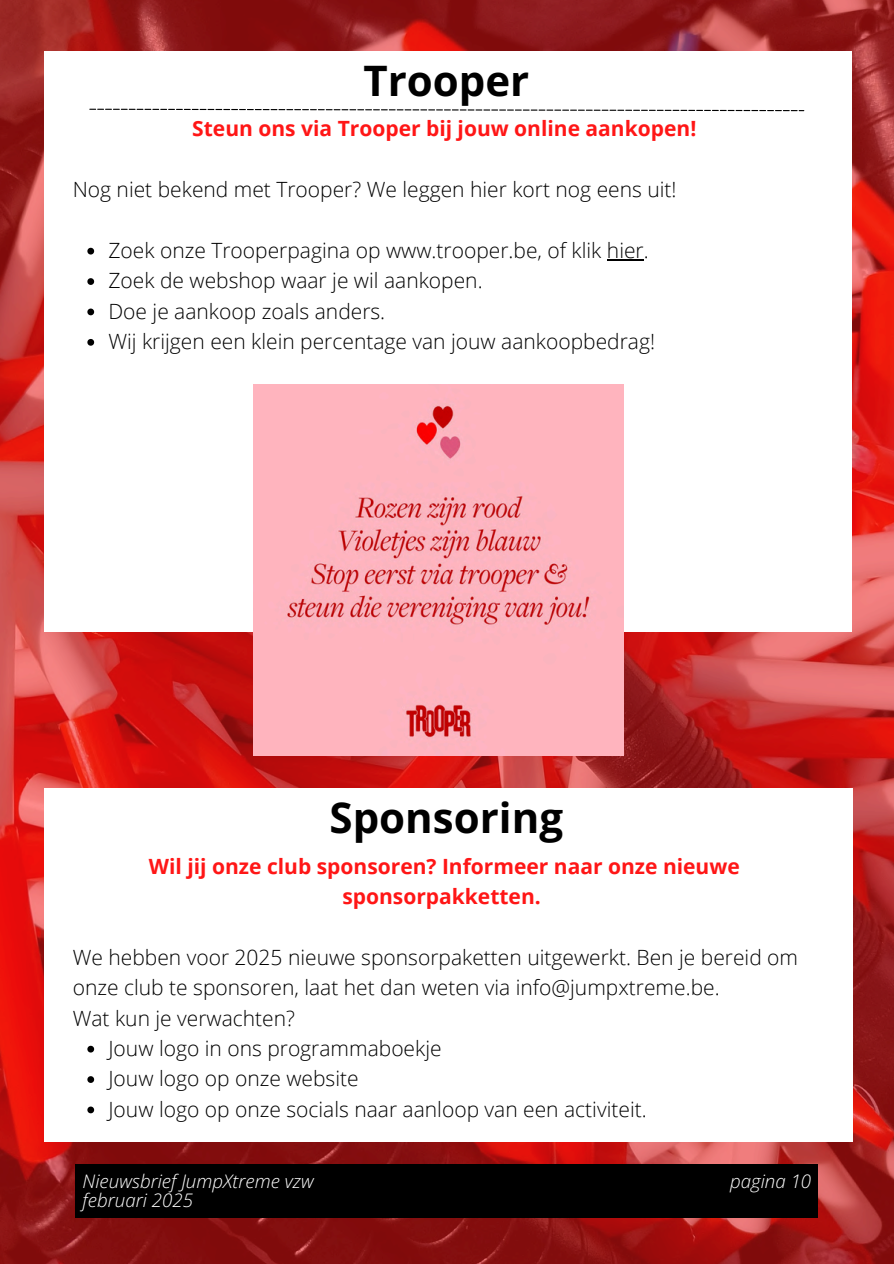
<style>
.page{position:relative;width:894px;height:1264px;background:#fff}
.page>*{position:absolute;margin:0;border:0;box-sizing:border-box;transform-origin:0 0}
.t1{font:700 42px "Open Sans";color:#000}
.t2{font:300 21px/30.3px "Open Sans";color:#000}
.t3{font:700 21px/30.3px "Open Sans";color:#ff1616;text-align:center}
.t4{font:italic 300 18.6px "Open Sans";color:#fff}
</style>
<div class="page">
<img style="left:0;top:0;width:893px;height:1263px">
<div style="left:44px;top:51px;width:807px;height:580px;background:#fff"></div>
<svg style="left:87px;top:248px;width:7px;height:6px"></svg>
<hr style="left:606px;top:259px;width:37px;height:1px;background:#000">
<svg style="left:87px;top:278px;width:7px;height:7px"></svg>
<svg style="left:87px;top:308px;width:7px;height:7px"></svg>
<svg style="left:87px;top:339px;width:7px;height:7px"></svg>
<svg style="left:89px;top:109px;width:715px;height:2px"></svg>
<div style="left:75px;top:1163px;width:743px;height:54px;background:#000"></div>
<img style="left:253px;top:385px;width:370px;height:370px">
<div style="left:44px;top:788px;width:808px;height:353px;background:#fff"></div>
<svg style="left:87px;top:1045px;width:7px;height:7px"></svg>
<svg style="left:87px;top:1076px;width:7px;height:6px"></svg>
<svg style="left:87px;top:1106px;width:7px;height:7px"></svg>
<p class="t1" style="left:363px;top:51px;width:167px">Trooper</p>
<p class="t3" style="left:192px;top:113px;width:505px">Steun ons via Trooper bij jouw online aankopen!</p>
<h1 class="t2" style="left:73px;top:174px;width:605px">Nog niet bekend met Trooper? We leggen hier kort nog eens uit!</h1>
<p class="t2" style="left:108px;top:234px;width:541px">Zoek onze Trooperpagina op www.trooper.be, of klik hier.</p>
<h2 class="t2" style="left:108px;top:265px;width:375px">Zoek de webshop waar je wil aankopen.</h2>
<h3 class="t2" style="left:108px;top:295px;width:278px">Doe je aankoop zoals anders.</h3>
<p class="t2" style="left:108px;top:326px;width:548px">Wij krijgen een klein percentage van jouw aankoopbedrag!</p>
<p class="t1" style="left:329px;top:788px;width:235px">Sponsoring</p>
<h1 class="t3" style="left:149px;top:850px;width:592px">Wil jij onze club sponsoren? Informeer naar onze nieuwe sponsorpakketten.</h1>
<h2 class="t2" style="left:73px;top:941px;width:726px">We hebben voor 2025 nieuwe sponsorpaketten uitgewerkt. Ben je bereid om onze club te sponsoren, laat het dan weten via info@jumpxtreme.be.<br>Wat kun je verwachten?</h2>
<h3 class="t2" style="left:108px;top:1032px;width:334px">Jouw logo in ons programmaboekje</h3>
<p class="t2" style="left:108px;top:1062px;width:252px">Jouw logo op onze website</p>
<p class="t2" style="left:108px;top:1093px;width:539px">Jouw logo op onze socials naar aanloop van een activiteit.</p>
<p class="t4" style="left:83px;top:1168px;width:232px">Nieuwsbrief JumpXtreme vzw</p>
<p class="t4" style="left:83px;top:1187px;width:112px">februari 2025</p>
<p class="t4" style="left:730px;top:1168px;width:83px">pagina 10</p>
</div>
